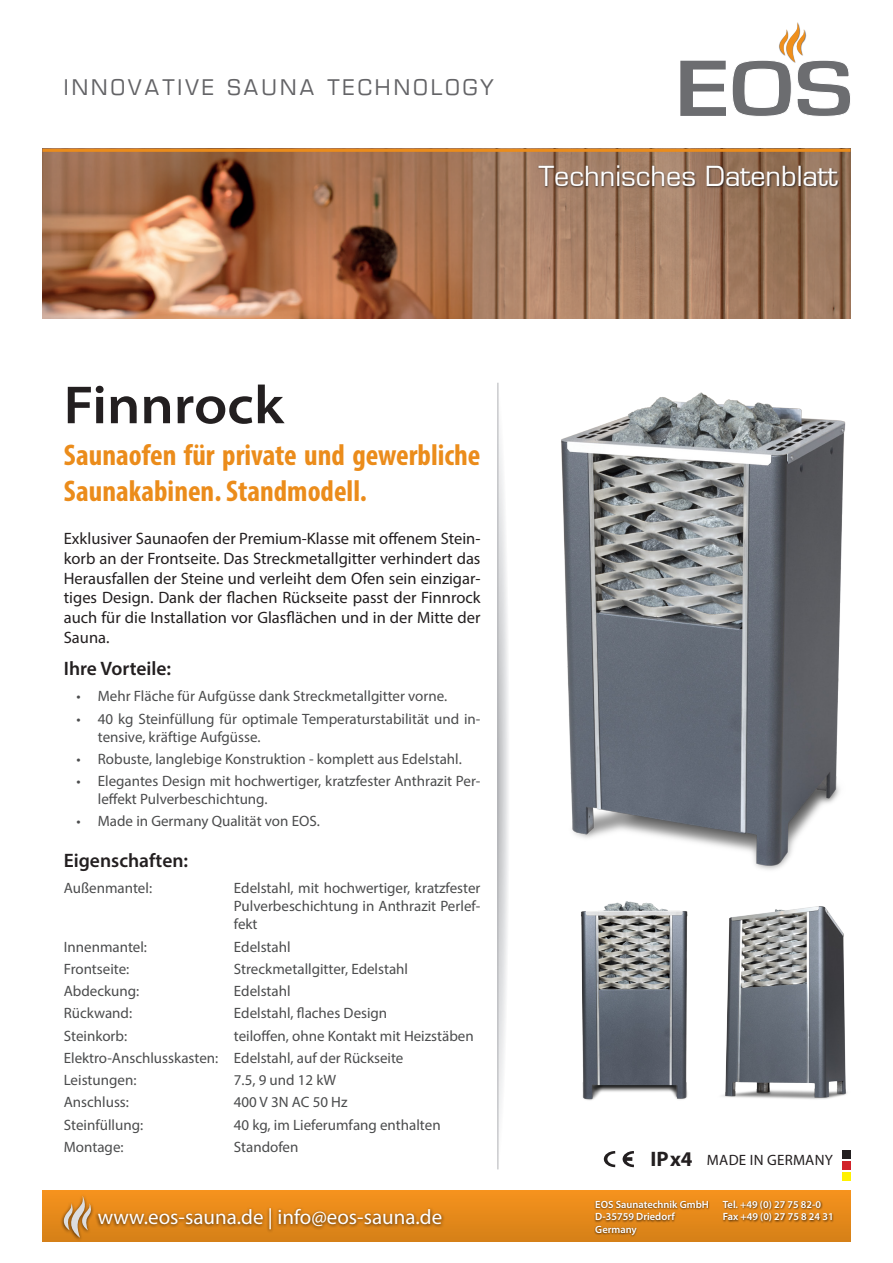
<style>
.page{position:relative;width:893px;height:1263px;background:#fff}
.page>*{position:absolute;margin:0;border:0;box-sizing:border-box;transform-origin:0 0}
.t1{font:600 semi-expanded 54px "Myriad Pro";color:#231f20}
.t2{font:700 condensed 30px/36px "Myriad Pro";color:#eb8c1b}
.t3{font:27px "Eurostile";color:#fff}
.t4{font:21px "Myriad Pro";color:#fff}
.t5{font:21px "Eurostile";letter-spacing:.15em;color:#636366}
.t6{font:700 21px "Myriad Pro";color:#231f20}
.Fließtest{font:600 19.5px "Myriad Pro";color:#231f20}
.Fließtest-2{font:16.5px/19.8px "Myriad Pro";color:#231f20;text-align:justify}
.t7{font:15px/18px "Myriad Pro";color:#4b4c4d}
.t8{font:15px "Myriad Pro";letter-spacing:.02em;color:#231f20}
.t9{font:600 10.5px "Myriad Pro";color:#fff}
</style>
<div class="page">
<svg style="left:680px;top:61px;width:46px;height:55px"></svg>
<svg style="left:732px;top:22px;width:118px;height:94px"></svg>
<img style="left:43px;top:152px;width:807px;height:167px">
<hr style="left:43px;top:149px;width:807px;height:3px;background:#eb8c1b">
<div style="left:43px;top:1191px;width:807px;height:51px;background:linear-gradient(to bottom,#f6921d,#d58017)"></div>
<div style="left:95px;top:1206px;width:350px;height:28px;background:#231f20;opacity:.75"></div>
<div style="left:60px;top:1194px;width:34px;height:48px;background:#231f20;opacity:.75"></div>
<svg style="left:61px;top:1195px;width:31px;height:43px"></svg>
<div style="left:594px;top:1199px;width:239px;height:38px;background:#231f20;opacity:.75"></div>
<svg style="left:498px;top:383px;width:10px;height:786px"></svg>
<hr style="left:497px;top:383px;width:1px;height:786px;background:#b2b3b7">
<img style="left:561px;top:392px;width:285px;height:478px">
<img style="left:581px;top:901px;width:107px;height:200px">
<img style="left:722px;top:906px;width:125px;height:193px">
<svg style="left:604px;top:1151px;width:30px;height:17px"></svg>
<div style="left:842px;top:1150px;width:8px;height:9px;background:#231f20"></div>
<div style="left:842px;top:1161px;width:8px;height:9px;background:#d1232a"></div>
<div style="left:842px;top:1172px;width:8px;height:8px;background:#fff101"></div>
<div style="left:537px;top:165px;width:303px;height:24px;background:#231f20;opacity:.75"></div>
<h3 class="t5" style="left:64px;top:75px;width:432px">INNOVATIVE SAUNA TECHNOLOGY</h3>
<p class="t3" style="left:538px;top:160px;width:301px">Technisches Datenblatt</p>
<p class="t1" style="left:64px;top:375px;width:221px">Finnrock</p>
<p class="t2" style="left:64px;top:436px;width:418px">Saunaofen für private und gewerbliche<br>Saunakabinen. Standmodell.</p>
<p class="Fließtest-2" style="left:64px;top:528px;width:418px">Exklusiver Saunaofen der Premium-Klasse mit offenem Stein&shy;korb an der Frontseite. Das Streckmetallgitter verhindert das Herausfallen der Steine und verleiht dem Ofen sein einzigar&shy;tiges Design. Dank der flachen Rückseite passt der Finnrock auch für die Installation vor Glasflächen und in der Mitte der Sauna.</p>
<p class="Fließtest" style="left:64px;top:656px;width:109px">Ihre Vorteile:</p>
<p class="t7" style="left:77px;top:687px;width:372px">• Mehr Fläche für Aufgüsse dank Streckmetallgitter vorne.</p>
<p class="t7" style="left:98px;top:709px;width:384px;text-indent:-21px">• 40 kg Steinfüllung für optimale Temperaturstabilität und in&shy;tensive, kräftige Aufgüsse.</p>
<p class="t7" style="left:77px;top:750px;width:387px">• Robuste, langlebige Konstruktion - komplett aus Edelstahl.</p>
<p class="t7" style="left:98px;top:772px;width:384px;text-indent:-21px">• Elegantes Design mit hochwertiger, kratzfester Anthrazit Per&shy;leffekt Pulverbeschichtung.</p>
<p class="t7" style="left:77px;top:812px;width:245px">• Made in Germany Qualität von EOS.</p>
<p class="Fließtest" style="left:64px;top:848px;width:126px">Eigenschaften:</p>
<p class="t7" style="left:64px;top:879px;width:90px">Außenmantel:</p>
<p class="t7" style="left:234px;top:879px;width:248px;text-align:justify">Edelstahl, mit hochwertiger, kratzfester Pulverbeschichtung in Anthrazit Perlef&shy;fekt</p>
<p class="t7" style="left:64px;top:937px;width:85px">Innenmantel:</p>
<p class="t7" style="left:234px;top:937px;width:58px">Edelstahl</p>
<p class="t7" style="left:64px;top:959px;width:67px">Frontseite:</p>
<p class="t7" style="left:234px;top:959px;width:176px">Streckmetallgitter, Edelstahl</p>
<p class="t7" style="left:64px;top:982px;width:77px">Abdeckung:</p>
<p class="t7" style="left:234px;top:982px;width:58px">Edelstahl</p>
<p class="t7" style="left:64px;top:1004px;width:70px">Rückwand:</p>
<p class="t7" style="left:234px;top:1004px;width:155px">Edelstahl, flaches Design</p>
<p class="t7" style="left:64px;top:1026px;width:65px">Steinkorb:</p>
<p class="t7" style="left:234px;top:1026px;width:241px">teiloffen, ohne Kontakt mit Heizstäben</p>
<p class="t7" style="left:64px;top:1048px;width:341px">Elektro-Anschlusskasten: Edelstahl, auf der Rückseite</p>
<p class="t7" style="left:64px;top:1071px;width:74px">Leistungen:</p>
<p class="t7" style="left:234px;top:1071px;width:104px">7.5, 9 und 12 kW</p>
<p class="t7" style="left:64px;top:1093px;width:67px">Anschluss:</p>
<p class="t7" style="left:234px;top:1093px;width:115px">400 V 3N AC 50 Hz</p>
<p class="t7" style="left:64px;top:1115px;width:81px">Steinfüllung:</p>
<p class="t7" style="left:234px;top:1115px;width:208px">40 kg, im Lieferumfang enthalten</p>
<p class="t7" style="left:64px;top:1137px;width:61px">Montage:</p>
<p class="t7" style="left:234px;top:1137px;width:66px">Standofen</p>
<h3 class="t4" style="left:98px;top:1204px;width:346px">www.eos-sauna.de | info@eos-sauna.de</h3>
<p class="t6" style="left:651px;top:1145px;width:44px">IP x4</p>
<p class="t8" style="left:707px;top:1150px;width:127px">MADE IN GERMANY</p>
<p class="t9" style="left:595px;top:1197px;width:115px">EOS Saunatechnik GmbH</p>
<p class="t9" style="left:723px;top:1197px;width:100px">Tel. +49 (0) 27 75 82-0</p>
<p class="t9" style="left:595px;top:1210px;width:81px">D-35759 Driedorf</p>
<p class="t9" style="left:723px;top:1210px;width:112px">Fax +49 (0) 27 75 8 24 31</p>
<p class="t9" style="left:595px;top:1222px;width:43px">Germany</p>
</div>
